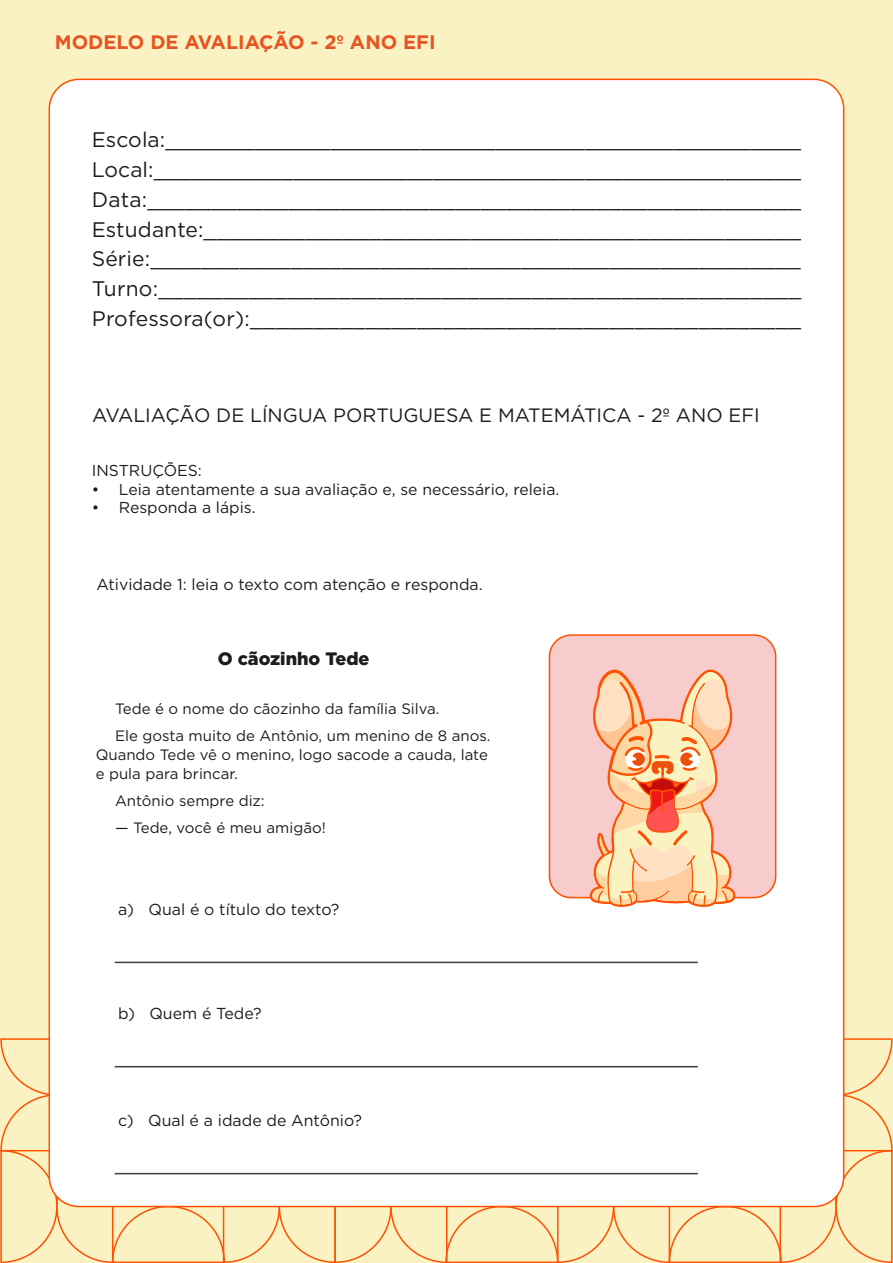
<style>
.page{position:relative;width:893px;height:1263px;background:#fbf2c4}
.page>*{position:absolute;margin:0;border:0;box-sizing:border-box;transform-origin:0 0}
.t1{font:21px/29.8px "Gotham";letter-spacing:.005em;color:#1d1d1b;text-align:justify}
.t2{font:700 19.5px "Gotham";color:#e65421}
.t3{font:19.35px "Gotham";color:#1d1d1b}
.t4{font:900 18px "Gotham";color:#1d1d1b}
.t5{font:15.9px "Gotham";color:#1d1d1b}
.t6{font:15.75px "Gotham";color:#1d1d1b}
.t7{font:15px/26.8px "Gotham";color:#1d1d1b}
</style>
<div class="page">
<svg style="left:0;top:1037px;width:893px;height:226px"></svg>
<div style="left:49px;top:79px;width:795px;height:1127px;background:#fff;border-radius:30px"></div>
<hr style="left:115px;top:962px;width:583px;height:1px;background:#3f3f46">
<hr style="left:115px;top:1066px;width:583px;height:1px;background:#3f3f46">
<hr style="left:115px;top:1173px;width:583px;height:1px;background:#3f3f46">
<div style="left:549px;top:635px;width:227px;height:262px;background:#f8cccc;border-radius:22px"></div>
<div style="left:549px;top:634px;width:227px;height:264px;border:2px solid #ff5101;border-radius:22px"></div>
<svg style="left:589px;top:669px;width:147px;height:238px"></svg>
<p class="t2" style="left:55px;top:29px;width:382px">MODELO DE AVALIAÇÃO - 2º ANO EFI</p>
<p class="t1" style="left:92px;top:124px;width:711px">Escola:__________________________________________________ Local:___________________________________________________ Data:___________________________________________________ Estudante:_______________________________________________ Série:___________________________________________________ Turno:__________________________________________________ Professora(or):___________________________________________</p>
<p class="t3" style="left:92px;top:403px;width:669px">AVALIAÇÃO DE LÍNGUA PORTUGUESA E MATEMÁTICA - 2º ANO EFI</p>
<p class="t6" style="left:92px;top:460px;width:112px">INSTRUÇÕES:</p>
<p class="t6" style="left:92px;top:479px;width:469px">• Leia atentamente a sua avaliação e, se necessário, releia.</p>
<p class="t6" style="left:92px;top:498px;width:165px">• Responda a lápis.</p>
<p class="t5" style="left:96px;top:574px;width:388px">Atividade 1: leia o texto com atenção e responda.</p>
<p class="t4" style="left:218px;top:647px;width:153px">O cãozinho Tede</p>
<p class="t7" style="left:115px;top:695px;width:377px">Tede é o nome do cãozinho da família Silva.<br>Ele gosta muito de Antônio, um menino de 8 anos.</p>
<p class="t7" style="left:96px;top:745px;width:394px;line-height:19.4px">Quando Tede vê o menino, logo sacode a cauda, late e pula para brincar.</p>
<p class="t7" style="left:115px;top:787px;width:151px">Antônio sempre diz:</p>
<p class="t7" style="left:115px;top:814px;width:212px">— Tede, você é meu amigão!</p>
<p class="t5" style="left:118px;top:899px;width:223px">a) Qual é o título do texto?</p>
<p class="t5" style="left:118px;top:1003px;width:145px">b) Quem é Tede?</p>
<p class="t5" style="left:118px;top:1110px;width:245px">c) Qual é a idade de Antônio?</p>
</div>
